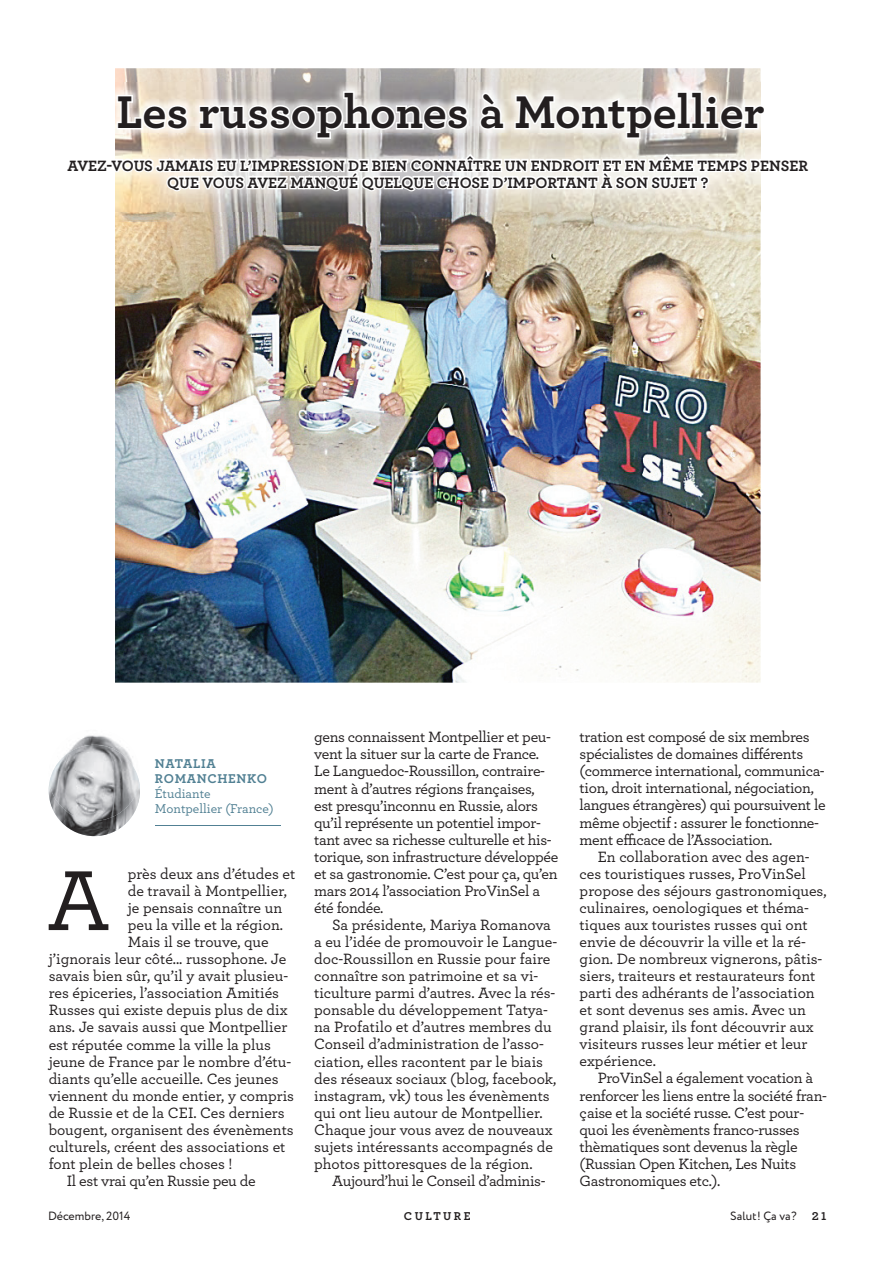
<style>
.page{position:relative;width:893px;height:1263px;background:#fff}
.page>*{position:absolute;margin:0;border:0;box-sizing:border-box;transform-origin:0 0}
.t1{font:500 89.1px "Archer";color:#231f20}
.t2{font:700 48px "Archer";letter-spacing:-.005em;color:#231f20}
.t3{font:500 15.6px/17.1px "Archer";letter-spacing:-.01em;color:#231f20}
.t4{font:700 15.6px/17.1px "Archer";color:#231f20;text-align:center}
.t5{font:500 13.35px/15px "Archer";color:#518093}
.t6{font:700 13.35px/15px "Archer";letter-spacing:.05em;color:#518093}
.t7{font:12px "Circe";color:#231f20}
.t8{font:700 12px "Archer";letter-spacing:.2em;color:#231f20}
</style>
<div class="page">
<img style="left:115px;top:68px;width:646px;height:615px">
<img style="left:115px;top:148px;width:646px;height:64px">
<svg style="left:115px;top:152px;width:646px;height:41px"></svg>
<img style="left:115px;top:82px;width:646px;height:66px">
<svg style="left:115px;top:93px;width:74px;height:39px"></svg>
<svg style="left:197px;top:90px;width:273px;height:50px"></svg>
<svg style="left:478px;top:91px;width:28px;height:40px"></svg>
<svg style="left:513px;top:90px;width:248px;height:50px"></svg>
<img style="left:49px;top:735px;width:91px;height:101px">
<img style="left:49px;top:783px;width:44px;height:38px">
<hr style="left:155px;top:825px;width:125px;height:1px;background:#518093">
<h2 class="t2" style="left:116px;top:74px;width:650px">LES RUSSOPHONES À MONTPELLIER</h2>
<p class="t4" style="left:67px;top:156px;width:742px">AVEZ-VOUS JAMAIS EU L’IMPRESSION DE BIEN CONNAÎTRE UN ENDROIT ET EN MÊME TEMPS PENSER<br>QUE VOUS AVEZ MANQUÉ QUELQUE CHOSE D’IMPORTANT À SON SUJET ?</p>
<p class="t6" style="left:155px;top:755px;width:114px">NATALIA<br>ROMANCHENKO</p>
<p class="t5" style="left:155px;top:785px;width:120px">Étudiante<br>Montpellier (France)</p>
<h1 class="t1" style="left:47px;top:836px;width:64px">A</h1>
<p class="t3" style="left:128px;top:864px;width:169px">près deux ans d’études et</p>
<p class="t3" style="left:128px;top:881px;width:161px">de travail à Montpellier,</p>
<p class="t3" style="left:128px;top:898px;width:156px">je pensais connaître un</p>
<p class="t3" style="left:128px;top:915px;width:157px">peu la ville et la région.</p>
<p class="t3" style="left:128px;top:932px;width:143px">Mais il se trouve, que</p>
<p class="t3" style="left:49px;top:950px;width:239px">j’ignorais leur côté... russophone. Je</p>
<p class="t3" style="left:49px;top:967px;width:241px">savais bien sûr, qu’il y avait plusieu-</p>
<p class="t3" style="left:49px;top:984px;width:232px">res épiceries, l’association Amitiés</p>
<p class="t3" style="left:49px;top:1001px;width:240px">Russes qui existe depuis plus de dix</p>
<p class="t3" style="left:49px;top:1018px;width:240px">ans. Je savais aussi que Montpellier</p>
<p class="t3" style="left:49px;top:1035px;width:224px">est réputée comme la ville la plus</p>
<p class="t3" style="left:49px;top:1052px;width:244px">jeune de France par le nombre d’étu-</p>
<p class="t3" style="left:49px;top:1069px;width:231px">diants qu’elle accueille. Ces jeunes</p>
<p class="t3" style="left:49px;top:1086px;width:247px">viennent du monde entier, y compris</p>
<p class="t3" style="left:49px;top:1103px;width:238px">de Russie et de la CEI. Ces derniers</p>
<p class="t3" style="left:49px;top:1120px;width:247px">bougent, organisent des évenèments</p>
<p class="t3" style="left:49px;top:1137px;width:238px">culturels, créent des associations et</p>
<p class="t3" style="left:49px;top:1154px;width:185px">font plein de belles choses !</p>
<p class="t3" style="left:67px;top:1171px;width:190px">Il est vrai qu’en Russie peu de</p>
<p class="t3" style="left:314px;top:728px;width:246px">gens connaissent Montpellier et peu&shy;vent la situer sur la carte de France.<br>Le Languedoc-Roussillon, contraire&shy;ment à d’autres régions françaises,<br>est presqu’inconnu en Russie, alors qu’il représente un potentiel impor&shy;tant avec sa richesse culturelle et his&shy;torique, son infrastructure développée et sa gastronomie. C’est pour ça, qu’en mars 2014 l’association ProVinSel a été fondée.</p>
<p class="t3" style="left:314px;top:915px;width:244px;text-indent:18px">Sa présidente, Mariya Romanova a eu l’idée de promouvoir le Langue&shy;doc-Roussillon en Russie pour faire connaître son patrimoine et sa vi&shy;ticulture parmi d’autres. Avec la rés&shy;ponsable du développement Tatya&shy;na Profatilo et d’autres membres du Conseil d’administration de l’asso&shy;ciation, elles racontent par le biais des réseaux sociaux (blog, facebook, instagram, vk) tous les évenèments qui ont lieu autour de Montpellier.<br>Chaque jour vous avez de nouveaux sujets intéressants accompagnés de photos pittoresques de la région.</p>
<p class="t3" style="left:332px;top:1171px;width:215px">Aujourd’hui le Conseil d’adminis-</p>
<p class="t3" style="left:580px;top:728px;width:248px">tration est composé de six membres spécialistes de domaines différents (commerce international, communica&shy;tion, droit international, négociation, langues étrangères) qui poursuivent le même objectif : assurer le fonctionne&shy;ment efficace de l’Association.</p>
<p class="t3" style="left:580px;top:847px;width:249px;text-indent:18px">En collaboration avec des agen&shy;ces touristiques russes, ProVinSel propose des séjours gastronomiques, culinaires, oenologiques et théma&shy;tiques aux touristes russes qui ont envie de découvrir la ville et la ré&shy;gion. De nombreux vignerons, pâtis&shy;siers, traiteurs et restaurateurs font parti des adhérants de l’association et sont devenus ses amis. Avec un grand plaisir, ils font découvrir aux visiteurs russes leur métier et leur expérience.</p>
<p class="t3" style="left:580px;top:1069px;width:249px;text-indent:18px">ProVinSel a également vocation à renforcer les liens entre la société fran&shy;çaise et la société russe. C’est pour&shy;quoi les évenèments franco-russes thèmatiques sont devenus la règle (Russian Open Kitchen, Les Nuits Gastronomiques etc.).</p>
<p class="t7" style="left:48px;top:1208px;width:84px">Décembre, 2014</p>
<p class="t8" style="left:404px;top:1207px;width:68px">CULTURE</p>
<p class="t7" style="left:730px;top:1208px;width:68px">Salut ! Ça va ?</p>
<p class="t8" style="left:812px;top:1207px;width:16px">21</p>
</div>
